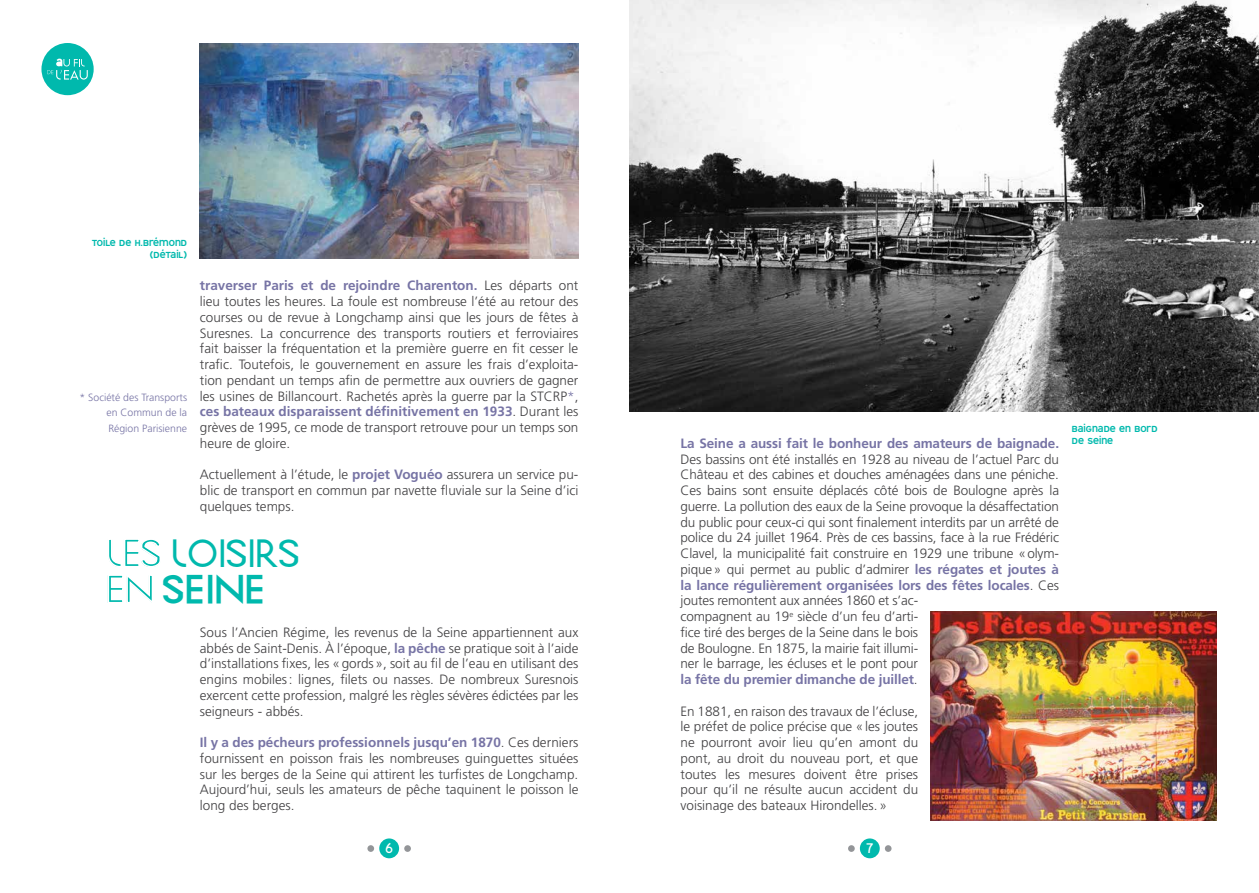
<style>
.page{position:relative;width:1259px;height:893px;background:#fff}
.page>*{position:absolute;margin:0;border:0;box-sizing:border-box;transform-origin:0 0}
.t1{font:34.5px/36px "Ogr 1";color:#00b9ad}
.t2{font:15px "Designal LW20";color:#fff}
.t3{font:300 13.5px/15.8px "Frutiger";letter-spacing:-.01em;color:#414042;text-align:justify}
.t4{font:700 13.5px "Frutiger";letter-spacing:-.01em;color:#7774a5}
.t5{font:300 10.5px/15.8px "Frutiger";color:#7774a5;text-align:justify}
.t6{font:10.5px/12px "Designal R";color:#00b9ad}
.s1{font-weight:700;color:#7774a5}
.s2{color:#7774a5}
.s3{font-weight:700}
</style>
<div class="page">
<div style="left:41px;top:43px;width:53px;height:52px;background:#00b9ad;border-radius:50%"></div>
<svg style="left:47px;top:59px;width:41px;height:21px"></svg>
<div style="left:860px;top:838px;width:19px;height:20px;background:#00b9ad;border-radius:50%"></div>
<div style="left:404px;top:845px;width:7px;height:7px;background:#939598;border-radius:50%"></div>
<div style="left:367px;top:845px;width:7px;height:7px;background:#939598;border-radius:50%"></div>
<div style="left:885px;top:845px;width:6px;height:7px;background:#939598;border-radius:50%"></div>
<div style="left:848px;top:845px;width:6px;height:7px;background:#939598;border-radius:50%"></div>
<div style="left:379px;top:838px;width:20px;height:20px;background:#00b9ad;border-radius:50%"></div>
<img style="left:629px;top:0;width:630px;height:411px">
<img style="left:200px;top:43px;width:378px;height:216px">
<img style="left:931px;top:611px;width:285px;height:210px">
<p class="t6" style="left:92px;top:236px;width:97px;text-align:right">TOILE DE H.BRÉMOND (DÉTAIL)</p>
<p class="t5" style="left:107px;top:389px;width:82px;text-indent:-27px">* Société des Transports en Commun de la Région Parisienne</p>
<p class="t3" style="left:200px;top:278px;width:380px"><span class="s1">traverser Paris et de rejoindre Charenton.</span> Les départs ont lieu toutes les heures. La foule est nombreuse l’été au retour des courses ou de revue à Longchamp ainsi que les jours de fêtes à Suresnes. La concurrence des transports routiers et ferroviaires fait baisser la fréquentation et la première guerre en fit cesser le trafic. Toutefois, le gouvernement en assure les frais d’exploita&shy;tion pendant un temps afin de permettre aux ouvriers de gagner les usines de Billancourt. Rachetés après la guerre par la STCRP<span class="s2">*</span>, <span class="s1">ces bateaux disparaissent définitivement en 1933</span>. Durant les grèves de 1995, ce mode de transport retrouve pour un temps son heure de gloire.</p>
<p class="t3" style="left:200px;top:467px;width:380px">Actuellement à l’étude, le <span class="s1">projet Voguéo</span> assurera un service pu&shy;blic de transport en commun par navette fluviale sur la Seine d’ici quelques temps.</p>
<h1 class="t1" style="left:106px;top:536px;width:195px">LES LOISIRS<br>EN <span class="s3">SEINE</span></h1>
<p class="t3" style="left:200px;top:624px;width:380px">Sous l’Ancien Régime, les revenus de la Seine appartiennent aux abbés de Saint-Denis. à l’époque, <span class="s1">la pêche</span> se pratique soit à l’aide d’installations fixes, les «gords», soit au fil de l’eau en utilisant des engins mobiles: lignes, filets ou nasses. De nombreux Suresnois exercent cette profession, malgré les règles sévères édictées par les seigneurs - abbés.</p>
<p class="t3" style="left:200px;top:735px;width:380px"><span class="s1">Il y a des pécheurs professionnels jusqu’en 1870</span>. Ces derniers fournissent en poisson frais les nombreuses guinguettes situées sur les berges de la Seine qui attirent les turfistes de Longchamp.<br>Aujourd’hui, seuls les amateurs de pêche taquinent le poisson le long des berges.</p>
<p class="t4" style="left:680px;top:435px;width:380px">La Seine a aussi fait le bonheur des amateurs de baignade.</p>
<p class="t3" style="left:680px;top:451px;width:380px;text-align:left">Des bassins ont été installés en 1928 au niveau de l’actuel Parc du Château et des cabines et douches aménagées dans une péniche.<br>Ces bains sont ensuite déplacés côté bois de Boulogne après la guerre. La pollution des eaux de la Seine provoque la désaffectation du public pour ceux-ci qui sont finalement interdits par un arrêté de police du 24 juillet 1964. Près de ces bassins, face à la rue Frédéric Clavel, la municipalité fait construire en 1929 une tribune «olym&shy;pique» qui permet au public d’admirer <span class="s1">les régates et joutes à la lance régulièrement organisées lors des fêtes locales</span>. Ces joutes remontent aux années 1860 et s’ac-<br>compagnent au 19<sup>e</sup> siècle d’un feu d’arti-<br>fice tiré des berges de la Seine dans le bois<br>de Boulogne. En 1875, la mairie fait illumi-<br>ner le barrage, les écluses et le pont pour<br><span class="s1">la fête du premier dimanche de juillet</span>.</p>
<p class="t3" style="left:680px;top:703px;width:239px">En 1881, en raison des travaux de l’écluse, le préfet de police précise que «les joutes ne pourront avoir lieu qu’en amont du pont, au droit du nouveau port, et que toutes les mesures doivent être prises pour qu’il ne résulte aucun accident du voisinage des bateaux Hirondelles.»</p>
<p class="t2" style="left:385px;top:841px;width:9px">6</p>
<p class="t2" style="left:866px;top:841px;width:9px">7</p>
<p class="t6" style="left:1071px;top:423px;width:87px">BAIGNADE EN BORD<br>DE SEINE</p>
</div>
